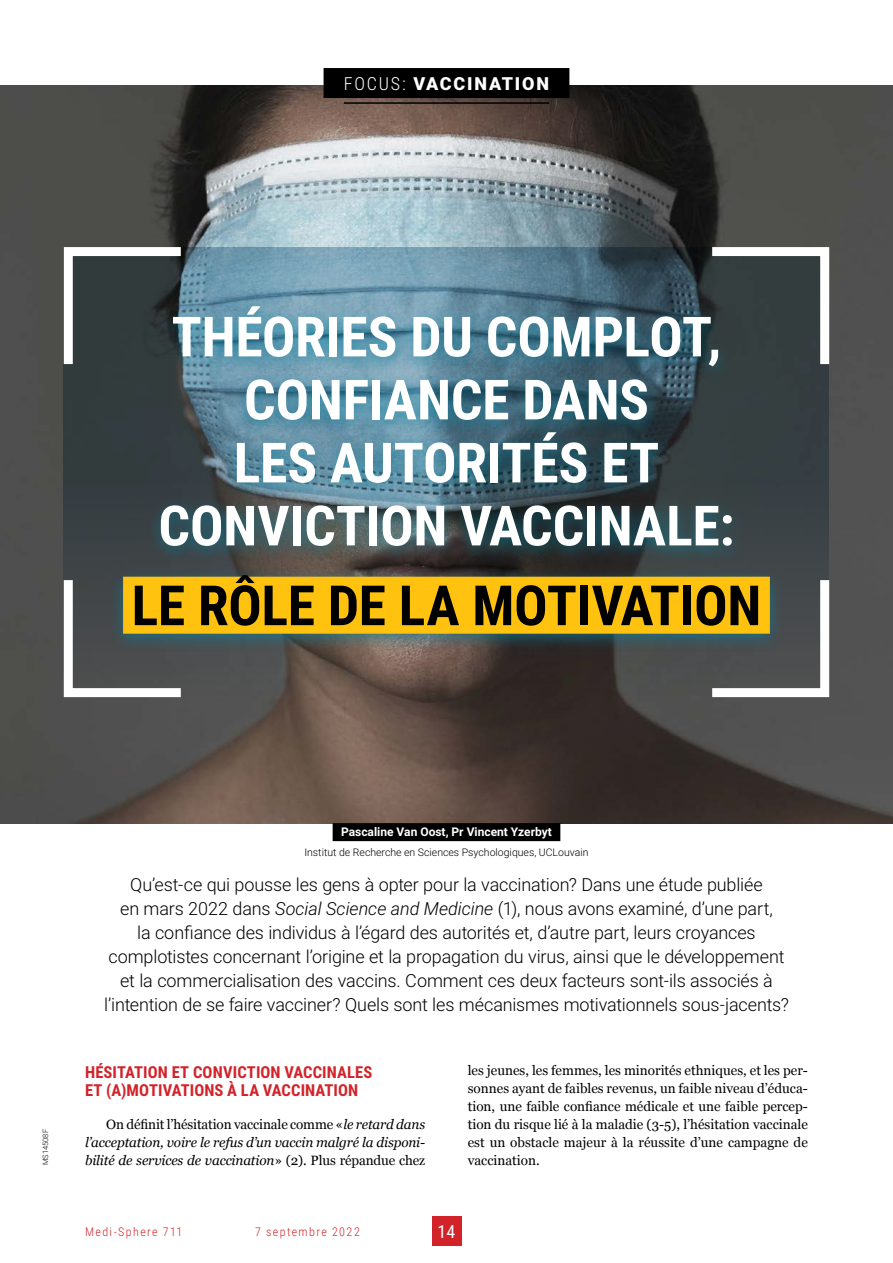
<style>
.page{position:relative;width:893px;height:1263px;background:#fff}
.page>*{position:absolute;margin:0;border:0;box-sizing:border-box;transform-origin:0 0}
.t1{font:700 55.5px/63px "Roboto Condensed";letter-spacing:-.005em;color:#fff;text-align:center}
.t2{font:700 55.5px "Roboto Condensed";letter-spacing:-.005em;color:#000}
.t3{font:300 18px/24px "Roboto";letter-spacing:-.01em;color:#000;text-align:center}
.t4{font:900 18px "Roboto";letter-spacing:.1em;color:#fff}
.t5{font:18px "Roboto Condensed";color:#fff}
.t6{font:700 16.5px/18px "Roboto Condensed";letter-spacing:.005em;color:#d2232a}
.t7{font:13.5px/18px "Georgia";color:#000;text-align:justify}
.t8{font:italic 13.5px/18px "Georgia";letter-spacing:-.01em;color:#000;text-align:justify}
.t9{font:700 12px "Roboto";color:#fff}
.t10{font:300 12px "Roboto Condensed";letter-spacing:.115em;color:#d2232a}
.t11{font:300 10.5px "Roboto";color:#000}
.t12{font:300 7.5px "Roboto";color:#000}
.s1{font-family:"Roboto Condensed";font-weight:300}
.s2{font-style:italic}
.s3{font-style:normal}
</style>
<div class="page">
<div style="left:432px;top:1216px;width:29px;height:30px;background:#d2232a"></div>
<img style="left:0;top:85px;width:893px;height:738px">
<svg style="left:59px;top:243px;width:775px;height:459px;background:#5b695e"></svg>
<div style="left:324px;top:68px;width:245px;height:30px;background:#000"></div>
<hr style="left:344px;top:102px;width:205px;height:2px;background:#000">
<div style="left:333px;top:823px;width:227px;height:18px;background:#000"></div>
<p class="t4" style="left:344px;top:71px;width:207px"><span class="s1">FOCUS:</span> VACCINATION</p>
<h1 class="t1" style="left:158px;top:303px;width:578px">THÉORIES DU COMPLOT,<br>CONFIANCE DANS<br>LES AUTORITÉS ET<br>CONVICTION VACCINALE:</h1>
<h1 class="t2" style="left:132px;top:566px;width:631px">LE RÔLE DE LA MOTIVATION</h1>
<p class="t12" style="left:40px;top:1165px;width:37px;rotate:-90deg">MS14508F</p>
<p class="t9" style="left:341px;top:823px;width:212px">Pascaline Van Oost, Pr Vincent Yzerbyt</p>
<p class="t11" style="left:304px;top:845px;width:286px">Institut de Recherche en Sciences Psychologiques, UCLouvain</p>
<p class="t3" style="left:104px;top:871px;width:686px">Qu’est-ce qui pousse les gens à opter pour la vaccination? Dans une étude publiée<br>en mars 2022 dans <span class="s2">Social Science and Medicine</span> (1), nous avons examiné, d’une part,<br>la confiance des individus à l’égard des autorités et, d’autre part, leurs croyances complotistes concernant l’origine et la propagation du virus, ainsi que le développement et la commercialisation des vaccins. Comment ces deux facteurs sont-ils associés à l’intention de se faire vacciner? Quels sont les mécanismes motivationnels sous-jacents?</p>
<p class="t6" style="left:85px;top:1063px;width:289px">HÉSITATION ET CONVICTION VACCINALES<br>ET (A)MOTIVATIONS À LA VACCINATION</p>
<p class="t8" style="left:85px;top:1115px;width:342px;text-indent:21px"><span class="s3">On définit l’hésitation vaccinale comme «</span>le retard dans l’acceptation, voire le refus d’un vaccin malgré la disponi&shy;bilité de services de vaccination<span class="s3">» (2). Plus répandue chez</span></p>
<p class="t7" style="left:468px;top:1061px;width:342px">les jeunes, les femmes, les minorités ethniques, et les per&shy;sonnes ayant de faibles revenus, un faible niveau d’éduca&shy;tion, une faible confiance médicale et une faible percep&shy;tion du risque lié à la maladie (3-5), l’hésitation vaccinale est un obstacle majeur à la réussite d’une campagne de vaccination.</p>
<p class="t10" style="left:85px;top:1223px;width:99px">Medi-Sphere 711</p>
<p class="t10" style="left:255px;top:1223px;width:106px">7 septembre 2022</p>
<p class="t5" style="left:438px;top:1219px;width:19px">14</p>
</div>
